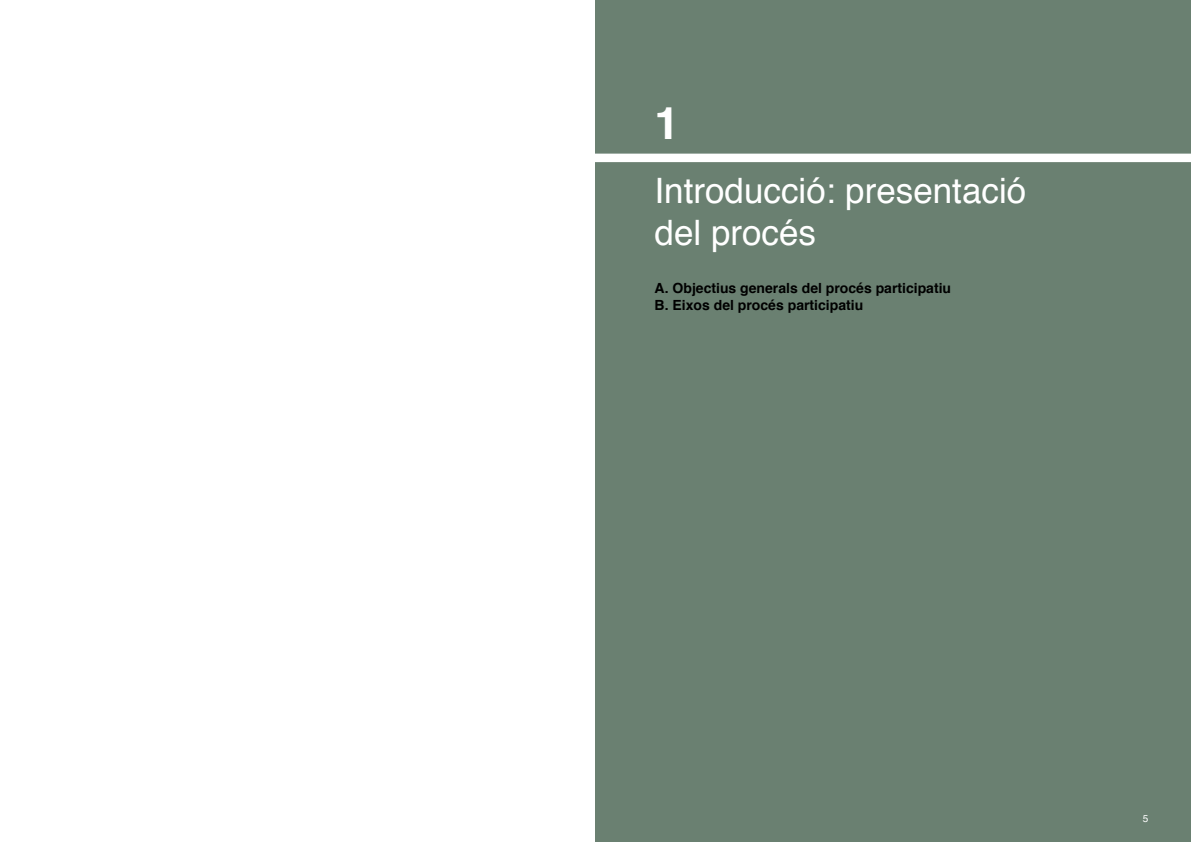
<style>
.page{position:relative;width:1191px;height:842px;background:#fff}
.page>*{position:absolute;margin:0;border:0;box-sizing:border-box;transform-origin:0 0}
.t1{font:700 45px "Helvetica";color:#fff}
.t2{font:35px/42px "Helvetica";color:#fff}
.t3{font:700 14px/16.8px "Helvetica";color:#000}
.t4{font:10px "Helvetica";color:#fff}
</style>
<div class="page">
<div style="left:595px;top:0;width:596px;height:842px;background:#6a8071"></div>
<div style="left:590px;top:154px;width:601px;height:8px;background:#fff"></div>
<h1 class="t1" style="left:654px;top:87px;width:27px">1</h1>
<h2 class="t2" style="left:654px;top:171px;width:373px">Introducció: presentació del procés</h2>
<p class="t3" style="left:654px;top:280px;width:298px">A. Objectius generals del procés participatiu<br>B. Eixos del procés participatiu</p>
<p class="t4" style="left:1142px;top:811px;width:7px">5</p>
</div>
